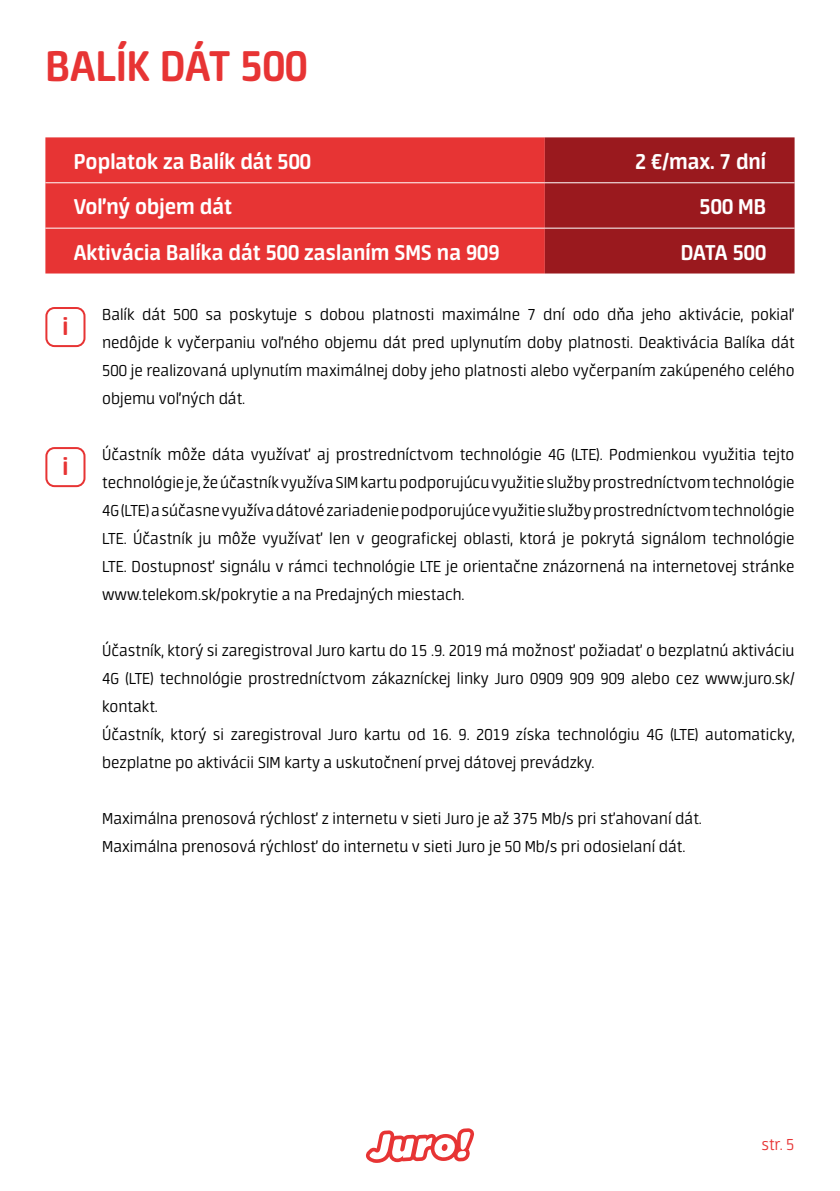
<style>
.page{position:relative;width:840px;height:1191px;background:#fff}
.page>*{position:absolute;margin:0;border:0;box-sizing:border-box;transform-origin:0 0}
.t1{font:700 48px "Neuron";color:#e73434}
.t2{font:700 27.4px "Neuron";color:#e73434}
.t3{font:700 24px "Neuron";color:#fff}
.t4{font:300 18px/28px "Neuron";color:#000;text-align:justify}
.t5{font:300 18px "Neuron";color:#e73434}
</style>
<div class="page">
<svg style="left:366px;top:1128px;width:108px;height:34px"></svg>
<div style="left:45px;top:137px;width:499px;height:136px;background:#e73434"></div>
<div style="left:544px;top:137px;width:250px;height:136px;background:#9a191e"></div>
<hr style="left:45px;top:182px;width:499px;height:1px;background:#fff">
<hr style="left:544px;top:182px;width:250px;height:1px;background:#fff">
<hr style="left:45px;top:228px;width:499px;height:1px;background:#fff">
<hr style="left:544px;top:228px;width:250px;height:1px;background:#fff">
<div style="left:45px;top:307px;width:40px;height:40px;border:2px solid #e73434;border-radius:8px"></div>
<div style="left:45px;top:447px;width:40px;height:40px;border:2px solid #e73434;border-radius:8px"></div>
<h1 class="t1" style="left:45px;top:39px;width:263px">BALÍK DÁT 500</h1>
<h3 class="t3" style="left:74px;top:148px;width:238px">Poplatok za Balík dát 500</h3>
<h3 class="t3" style="left:634px;top:148px;width:133px">2 €/max. 7 dní</h3>
<h3 class="t3" style="left:74px;top:193px;width:160px">Voľný objem dát</h3>
<h3 class="t3" style="left:699px;top:193px;width:68px">500 MB</h3>
<h3 class="t3" style="left:74px;top:239px;width:427px">Aktivácia Balíka dát 500 zaslaním SMS na 909</h3>
<h3 class="t3" style="left:680px;top:239px;width:87px">DATA 500</h3>
<h2 class="t2" style="left:62px;top:311px;width:8px">i</h2>
<h2 class="t2" style="left:62px;top:451px;width:8px">i</h2>
<p class="t4" style="left:102px;top:300px;width:693px">Balík dát 500 sa poskytuje s dobou platnosti maximálne 7 dní odo dňa jeho aktivácie, pokiaľ nedôjde k vyčerpaniu voľného objemu dát pred uplynutím doby platnosti. Deaktivácia Balíka dát 500 je realizovaná uplynutím maximálnej doby jeho platnosti alebo vyčerpaním zakúpeného celého objemu voľných dát.</p>
<p class="t4" style="left:102px;top:440px;width:693px">Účastník môže dáta využívať aj prostredníctvom technológie 4G (LTE). Podmienkou využitia tejto technológie je, že účastník využíva SIM kartu podporujúcu využitie služby prostredníctvom technológie 4G (LTE) asúčasne využíva dátové zariadenie podporujúce využitie služby prostredníctvom technológie LTE. Účastník ju môže využívať len v geografickej oblasti, ktorá je pokrytá signálom technológie LTE. Dostupnosť signálu v rámci technológie LTE je orientačne znázornená na internetovej stránke www.telekom.sk/pokrytie a na Predajných miestach.</p>
<p class="t4" style="left:102px;top:636px;width:693px;text-align:left">Účastník, ktorý si zaregistroval Juro kartu do 15 .9. 2019 má možnosť požiadať o bezplatnú aktiváciu 4G (LTE) technológie prostredníctvom zákazníckej linky Juro 0909 909 909 alebo cez www.juro.sk/ kontakt.<br>Účastník, ktorý si zaregistroval Juro kartu od 16. 9. 2019 získa technológiu 4G (LTE) automaticky, bezplatne po aktivácii SIM karty a uskutočnení prvej dátovej prevádzky.</p>
<p class="t4" style="left:102px;top:804px;width:601px">Maximálna prenosová rýchlosť z internetu v sieti Juro je až 375 Mb/s pri sťahovaní dát.<br>Maximálna prenosová rýchlosť do internetu v sieti Juro je 50 Mb/s pri odosielaní dát.</p>
<p class="t5" style="left:761px;top:1135px;width:35px">str. 5</p>
</div>
